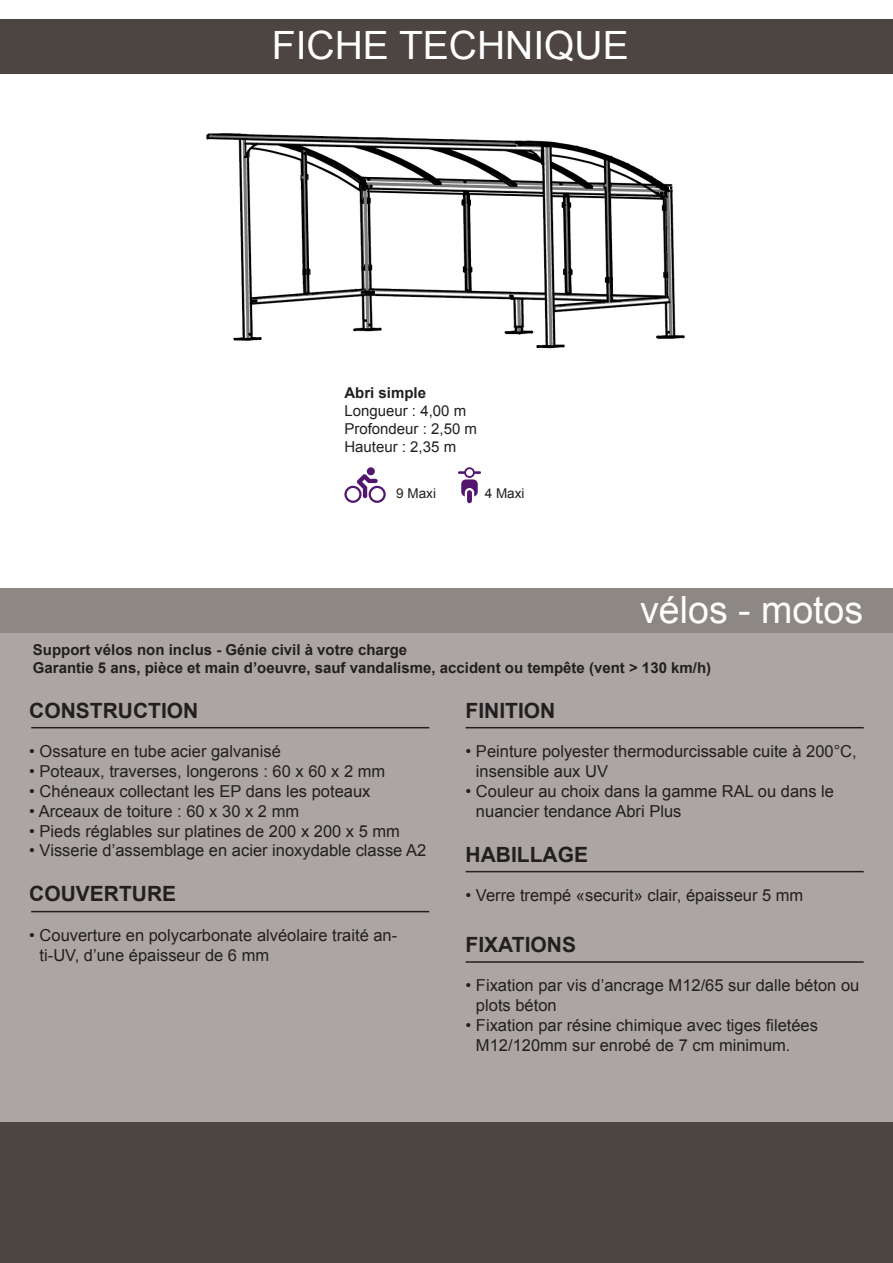
<style>
.page{position:relative;width:893px;height:1263px;background:#fff}
.page>*{position:absolute;margin:0;border:0;box-sizing:border-box;transform-origin:0 0}
.t1{font:39px "Arial";color:#fff}
.t2{font:37.5px "Arial";color:#fff}
.t3{font:700 21px "Arial";color:#231f20}
.t4{font:16.5px/19.8px "Arial";color:#231f20}
.t5{font:700 15px "Arial";color:#231f20}
.t6{font:15px "Arial";color:#231f20}
.t7{font:13.5px "Arial";color:#231f20}
</style>
<div class="page">
<div style="left:0;top:633px;width:893px;height:494px;background:#aba6a4"></div>
<div style="left:0;top:589px;width:893px;height:44px;background:#8e8885"></div>
<div style="left:0;top:1123px;width:893px;height:140px;background:#4c4542"></div>
<hr style="left:31px;top:727px;width:398px;height:1px;background:#231f20">
<hr style="left:466px;top:727px;width:398px;height:1px;background:#231f20">
<hr style="left:466px;top:871px;width:398px;height:1px;background:#231f20">
<hr style="left:466px;top:961px;width:398px;height:2px;background:#231f20">
<hr style="left:31px;top:911px;width:398px;height:1px;background:#231f20">
<img style="left:206px;top:133px;width:479px;height:216px">
<div style="left:0;top:19px;width:893px;height:55px;background:#4c4542"></div>
<svg style="left:458px;top:467px;width:23px;height:29px"></svg>
<div style="left:467px;top:490px;width:5px;height:13px;background:#53166e;border-radius:2px"></div>
<div style="left:367px;top:467px;width:8px;height:8px;background:#53166e;border-radius:50%"></div>
<svg style="left:344px;top:474px;width:42px;height:29px"></svg>
<p class="t1" style="left:272px;top:20px;width:358px">FICHE TECHNIQUE</p>
<p class="t5" style="left:344px;top:383px;width:83px">Abri simple</p>
<p class="t6" style="left:344px;top:401px;width:123px">Longueur : 4,00 m</p>
<p class="t6" style="left:344px;top:419px;width:134px">Profondeur : 2,50 m</p>
<p class="t6" style="left:344px;top:437px;width:113px">Hauteur : 2,35 m</p>
<p class="t7" style="left:396px;top:484px;width:41px">9 Maxi</p>
<p class="t7" style="left:485px;top:484px;width:41px">4 Maxi</p>
<p class="t2" style="left:640px;top:586px;width:224px">vélos - motos</p>
<p class="t5" style="left:33px;top:640px;width:376px">Support vélos non inclus - Génie civil à votre charge</p>
<p class="t5" style="left:33px;top:658px;width:680px">Garantie 5 ans, pièce et main d’oeuvre, sauf vandalisme, accident ou tempête (vent ˃ 130 km/h)</p>
<p class="t3" style="left:29px;top:696px;width:171px">CONSTRUCTION</p>
<p class="t4" style="left:29px;top:742px;width:253px">• Ossature en tube acier galvanisé</p>
<p class="t4" style="left:29px;top:762px;width:358px">• Poteaux, traverses, longerons : 60 x 60 x 2 mm</p>
<p class="t4" style="left:29px;top:781px;width:343px">• Chéneaux collectant les EP dans les poteaux</p>
<p class="t4" style="left:29px;top:801px;width:271px">• Arceaux de toiture : 60 x 30 x 2 mm</p>
<p class="t4" style="left:29px;top:821px;width:372px">• Pieds réglables sur platines de 200 x 200 x 5 mm</p>
<p class="t4" style="left:29px;top:841px;width:399px">• Visserie d’assemblage en acier inoxydable classe A2</p>
<p class="t3" style="left:29px;top:880px;width:149px">COUVERTURE</p>
<p class="t4" style="left:40px;top:925px;width:359px;text-indent:-10px">• Couverture en polycarbonate alvéolaire traité an&shy;ti-UV, d’une épaisseur de 6 mm</p>
<p class="t3" style="left:466px;top:696px;width:91px">FINITION</p>
<p class="t4" style="left:476px;top:742px;width:382px;text-indent:-10px">• Peinture polyester thermodurcissable cuite à 200°C, insensible aux UV</p>
<p class="t4" style="left:476px;top:781px;width:360px;text-indent:-10px">• Couleur au choix dans la gamme RAL ou dans le nuancier tendance Abri Plus</p>
<p class="t3" style="left:466px;top:840px;width:124px">HABILLAGE</p>
<p class="t4" style="left:466px;top:886px;width:339px">• Verre trempé «securit» clair, épaisseur 5 mm</p>
<p class="t3" style="left:466px;top:930px;width:112px">FIXATIONS</p>
<p class="t4" style="left:476px;top:976px;width:385px;text-indent:-10px">• Fixation par vis d’ancrage M12/65 sur dalle béton ou plots béton</p>
<p class="t4" style="left:476px;top:1015px;width:344px;text-indent:-10px">• Fixation par résine chimique avec tiges filetées<br>M12/120mm sur enrobé de 7 cm minimum.</p>
</div>
